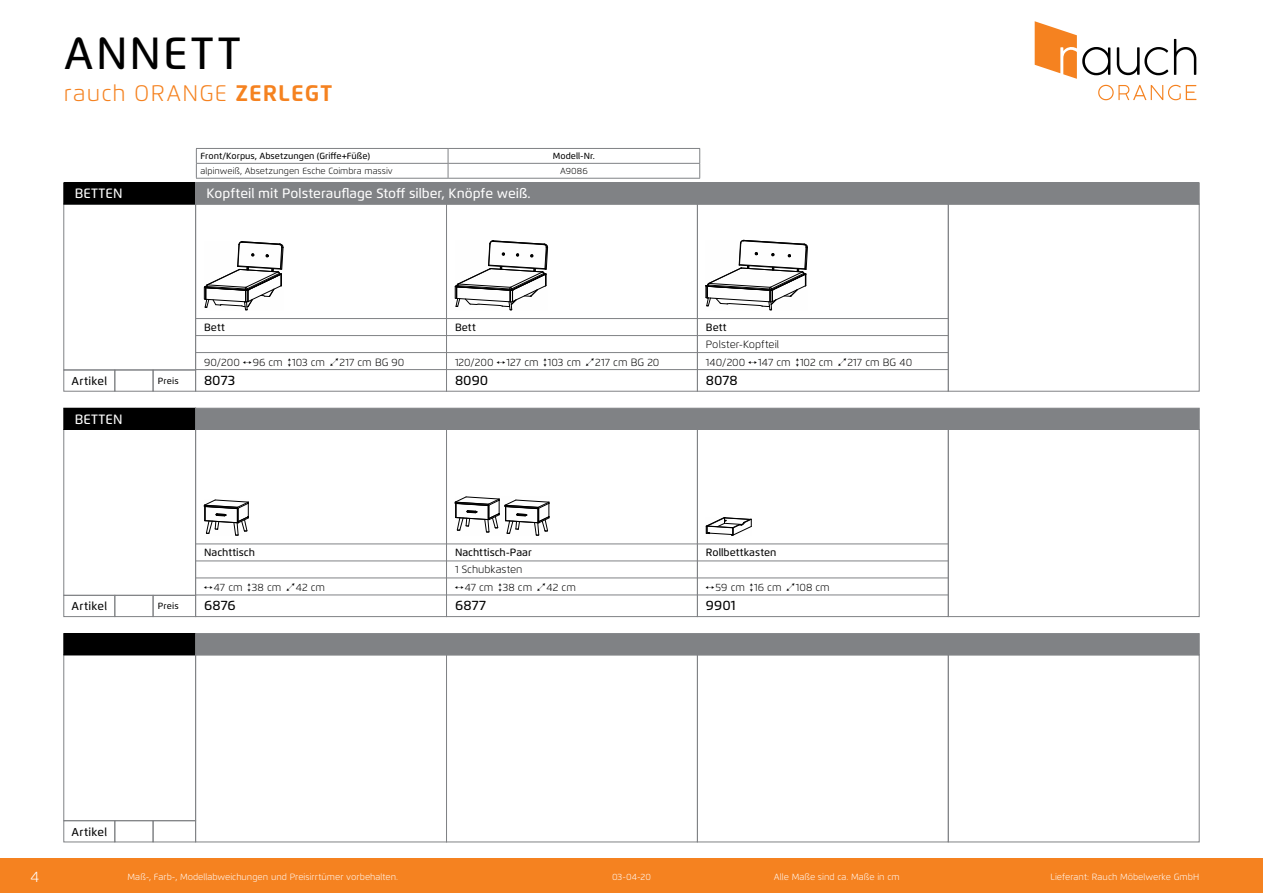
<style>
.page{position:relative;width:1263px;height:893px;background:#fff}
.page>*{position:absolute;margin:0;border:0;box-sizing:border-box;transform-origin:0 0}
.t1{font:500 45px "Flexo";letter-spacing:.055em;color:#000}
.t2{font:300 22.5px "Flexo";letter-spacing:.05em;color:#f58220}
.t3{font:300 15px "Flexo";color:#fff}
.t4{font:500 13.5px "Flexo";color:#fff}
.t5{font:500 13.5px "Flexo";letter-spacing:.01em;color:#000}
.t6{font:500 11.55px "Flexo";letter-spacing:.025em;color:#000}
.t7{font:300 10.5px/17.9px "Flexo";letter-spacing:.005em;color:#000}
.t8{font:500 10.5px "Flexo";color:#000}
.t9{font:300 9px "Flexo";color:#fff}
.t10{font:500 8.85px "Flexo";color:#000}
.t11{font:300 8.85px "Flexo";color:#000}
.s1{font-weight:700}
</style>
<div class="page">
<div style="left:0;top:859px;width:1263px;height:34px;background:#f58220"></div>
<svg style="left:1117px;top:47px;width:51px;height:28px"></svg>
<svg style="left:1174px;top:39px;width:22px;height:36px"></svg>
<svg style="left:1098px;top:85px;width:98px;height:15px"></svg>
<svg style="left:1035px;top:21px;width:75px;height:58px"></svg>
<div style="left:114px;top:820px;width:39px;height:22px;border:1px solid #808285"></div>
<div style="left:153px;top:820px;width:43px;height:22px;border:1px solid #808285"></div>
<div style="left:63px;top:820px;width:52px;height:22px;border:1px solid #808285"></div>
<div style="left:63px;top:654px;width:133px;height:167px;border:1px solid #808285"></div>
<div style="left:64px;top:634px;width:132px;height:21px;background:#000"></div>
<div style="left:63px;top:633px;width:133px;height:22px;border:1px solid #000"></div>
<div style="left:195px;top:633px;width:1004px;height:22px;background:#808285"></div>
<div style="left:114px;top:595px;width:39px;height:22px;border:1px solid #808285"></div>
<div style="left:153px;top:595px;width:43px;height:22px;border:1px solid #808285"></div>
<div style="left:63px;top:595px;width:52px;height:22px;border:1px solid #808285"></div>
<div style="left:63px;top:429px;width:133px;height:167px;border:1px solid #808285"></div>
<div style="left:64px;top:408px;width:132px;height:21px;background:#000"></div>
<div style="left:63px;top:408px;width:133px;height:22px;border:1px solid #000"></div>
<div style="left:195px;top:408px;width:1004px;height:22px;background:#808285"></div>
<div style="left:114px;top:370px;width:39px;height:22px;border:1px solid #808285"></div>
<div style="left:153px;top:370px;width:43px;height:22px;border:1px solid #808285"></div>
<div style="left:63px;top:370px;width:52px;height:22px;border:1px solid #808285"></div>
<div style="left:63px;top:204px;width:133px;height:166px;border:1px solid #808285"></div>
<div style="left:64px;top:183px;width:132px;height:21px;background:#000"></div>
<div style="left:63px;top:182px;width:133px;height:22px;border:1px solid #000"></div>
<div style="left:196px;top:183px;width:1003px;height:21px;background:#808285"></div>
<div style="left:195px;top:182px;width:1004px;height:22px;border:1px solid #808285"></div>
<hr style="left:446px;top:561px;width:251px;height:1px;background:#808285">
<hr style="left:446px;top:578px;width:251px;height:1px;background:#808285">
<hr style="left:446px;top:544px;width:251px;height:1px;background:#808285">
<hr style="left:446px;top:595px;width:251px;height:1px;background:#808285">
<svg style="left:455px;top:497px;width:95px;height:39px"></svg>
<div style="left:446px;top:429px;width:252px;height:188px;border:1px solid #808285"></div>
<div style="left:446px;top:654px;width:252px;height:188px;border:1px solid #808285"></div>
<hr style="left:697px;top:561px;width:251px;height:1px;background:#808285">
<hr style="left:697px;top:578px;width:251px;height:1px;background:#808285">
<hr style="left:697px;top:544px;width:251px;height:1px;background:#808285">
<hr style="left:697px;top:595px;width:251px;height:1px;background:#808285">
<svg style="left:706px;top:517px;width:46px;height:19px"></svg>
<div style="left:697px;top:429px;width:252px;height:188px;border:1px solid #808285"></div>
<div style="left:697px;top:654px;width:252px;height:188px;border:1px solid #808285"></div>
<div style="left:948px;top:429px;width:251px;height:188px;border:1px solid #808285"></div>
<div style="left:948px;top:654px;width:251px;height:188px;border:1px solid #808285"></div>
<hr style="left:196px;top:561px;width:250px;height:1px;background:#808285">
<hr style="left:196px;top:578px;width:250px;height:1px;background:#808285">
<hr style="left:196px;top:544px;width:250px;height:1px;background:#808285">
<hr style="left:196px;top:595px;width:250px;height:1px;background:#808285">
<svg style="left:204px;top:500px;width:45px;height:36px"></svg>
<div style="left:195px;top:429px;width:252px;height:188px;border:1px solid #808285"></div>
<div style="left:195px;top:654px;width:252px;height:188px;border:1px solid #808285"></div>
<hr style="left:446px;top:335px;width:251px;height:1px;background:#808285">
<hr style="left:446px;top:352px;width:251px;height:1px;background:#808285">
<hr style="left:446px;top:318px;width:251px;height:1px;background:#808285">
<hr style="left:446px;top:369px;width:251px;height:1px;background:#808285">
<svg style="left:455px;top:241px;width:93px;height:69px"></svg>
<div style="left:446px;top:204px;width:252px;height:188px;border:1px solid #808285"></div>
<hr style="left:697px;top:335px;width:251px;height:1px;background:#808285">
<hr style="left:697px;top:352px;width:251px;height:1px;background:#808285">
<hr style="left:697px;top:318px;width:251px;height:1px;background:#808285">
<hr style="left:697px;top:369px;width:251px;height:1px;background:#808285">
<svg style="left:706px;top:240px;width:102px;height:71px"></svg>
<div style="left:697px;top:204px;width:252px;height:188px;border:1px solid #808285"></div>
<div style="left:948px;top:204px;width:251px;height:188px;border:1px solid #808285"></div>
<hr style="left:196px;top:335px;width:250px;height:1px;background:#808285">
<hr style="left:196px;top:352px;width:250px;height:1px;background:#808285">
<hr style="left:196px;top:318px;width:250px;height:1px;background:#808285">
<hr style="left:196px;top:369px;width:250px;height:1px;background:#808285">
<svg style="left:204px;top:241px;width:79px;height:70px"></svg>
<div style="left:195px;top:204px;width:252px;height:188px;border:1px solid #808285"></div>
<hr style="left:196px;top:178px;width:252px;height:1px;background:#808285">
<hr style="left:448px;top:178px;width:252px;height:1px;background:#808285">
<hr style="left:196px;top:148px;width:252px;height:1px;background:#808285">
<svg style="left:196px;top:149px;width:1px;height:29px"></svg>
<hr style="left:448px;top:148px;width:252px;height:1px;background:#808285">
<svg style="left:448px;top:149px;width:1px;height:29px"></svg>
<svg style="left:699px;top:149px;width:1px;height:29px"></svg>
<hr style="left:196px;top:163px;width:252px;height:1px;background:#808285">
<hr style="left:448px;top:163px;width:252px;height:1px;background:#808285">
<h1 class="t1" style="left:64px;top:26px;width:178px">ANNETT</h1>
<h2 class="t2" style="left:64px;top:79px;width:270px">rauch ORANGE <span class="s1">ZERLEGT</span></h2>
<p class="t10" style="left:201px;top:151px;width:171px">Front/Korpus, Absetzungen (Griffe+Füße)</p>
<p class="t10" style="left:553px;top:151px;width:43px">Modell-Nr.</p>
<p class="t11" style="left:201px;top:166px;width:194px">alpinweiß, Absetzungen Esche Coimbra massiv</p>
<p class="t11" style="left:560px;top:166px;width:29px">A9086</p>
<p class="t4" style="left:75px;top:185px;width:49px">BETTEN</p>
<p class="t4" style="left:207px;top:185px;width:326px">Kopfteil mit Polsterauflage Stoff silber, Knöpfe weiß.</p>
<p class="t6" style="left:71px;top:374px;width:37px">Artikel</p>
<p class="t10" style="left:158px;top:376px;width:23px">Preis</p>
<p class="t4" style="left:75px;top:411px;width:49px">BETTEN</p>
<p class="t8" style="left:204px;top:321px;width:22px">Bett</p>
<p class="t7" style="left:204px;top:353px;width:123px">90/200 96 cm 103 cm</p>
<p class="t7" style="left:339px;top:353px;width:66px">217 cm BG 90</p>
<p class="t5" style="left:204px;top:372px;width:33px">8073</p>
<p class="t8" style="left:455px;top:321px;width:22px">Bett</p>
<p class="t7" style="left:455px;top:353px;width:127px">120/200 127 cm 103 cm</p>
<p class="t7" style="left:595px;top:353px;width:66px">217 cm BG 20</p>
<p class="t5" style="left:455px;top:372px;width:35px">8090</p>
<p class="t8" style="left:706px;top:321px;width:22px">Bett</p>
<p class="t7" style="left:706px;top:335px;width:129px">Polster-Kopfteil<br>140/200 147 cm 102 cm</p>
<p class="t5" style="left:706px;top:372px;width:33px">8078</p>
<p class="t7" style="left:847px;top:353px;width:66px">217 cm BG 40</p>
<p class="t6" style="left:71px;top:599px;width:37px">Artikel</p>
<p class="t10" style="left:158px;top:601px;width:23px">Preis</p>
<p class="t8" style="left:204px;top:546px;width:52px">Nachttisch</p>
<p class="t7" style="left:214px;top:578px;width:69px">47 cm 38 cm</p>
<p class="t7" style="left:296px;top:578px;width:31px">42 cm</p>
<p class="t5" style="left:204px;top:598px;width:33px">6876</p>
<p class="t8" style="left:455px;top:546px;width:78px">Nachttisch-Paar</p>
<p class="t7" style="left:465px;top:561px;width:69px;text-indent:-10px">1 Schubkasten<br>47 cm 38 cm</p>
<p class="t5" style="left:455px;top:598px;width:32px">6877</p>
<p class="t7" style="left:547px;top:578px;width:31px">42 cm</p>
<p class="t8" style="left:706px;top:546px;width:72px">Rollbettkasten</p>
<p class="t7" style="left:716px;top:578px;width:67px">59 cm 16 cm</p>
<p class="t7" style="left:796px;top:578px;width:35px">108 cm</p>
<p class="t5" style="left:706px;top:598px;width:31px">9901</p>
<p class="t6" style="left:71px;top:825px;width:37px">Artikel</p>
<h3 class="t3" style="left:31px;top:867px;width:10px">4</h3>
<p class="t9" style="left:128px;top:872px;width:272px">Maß-, Farb-, Modellabweichungen und Preisirrtümer vorbehalten.</p>
<p class="t9" style="left:612px;top:872px;width:40px">03-04-20</p>
<p class="t9" style="left:774px;top:872px;width:127px">Alle Maße sind ca. Maße in cm</p>
<p class="t9" style="left:1050px;top:872px;width:150px">Lieferant: Rauch Möbelwerke GmbH</p>
</div>
